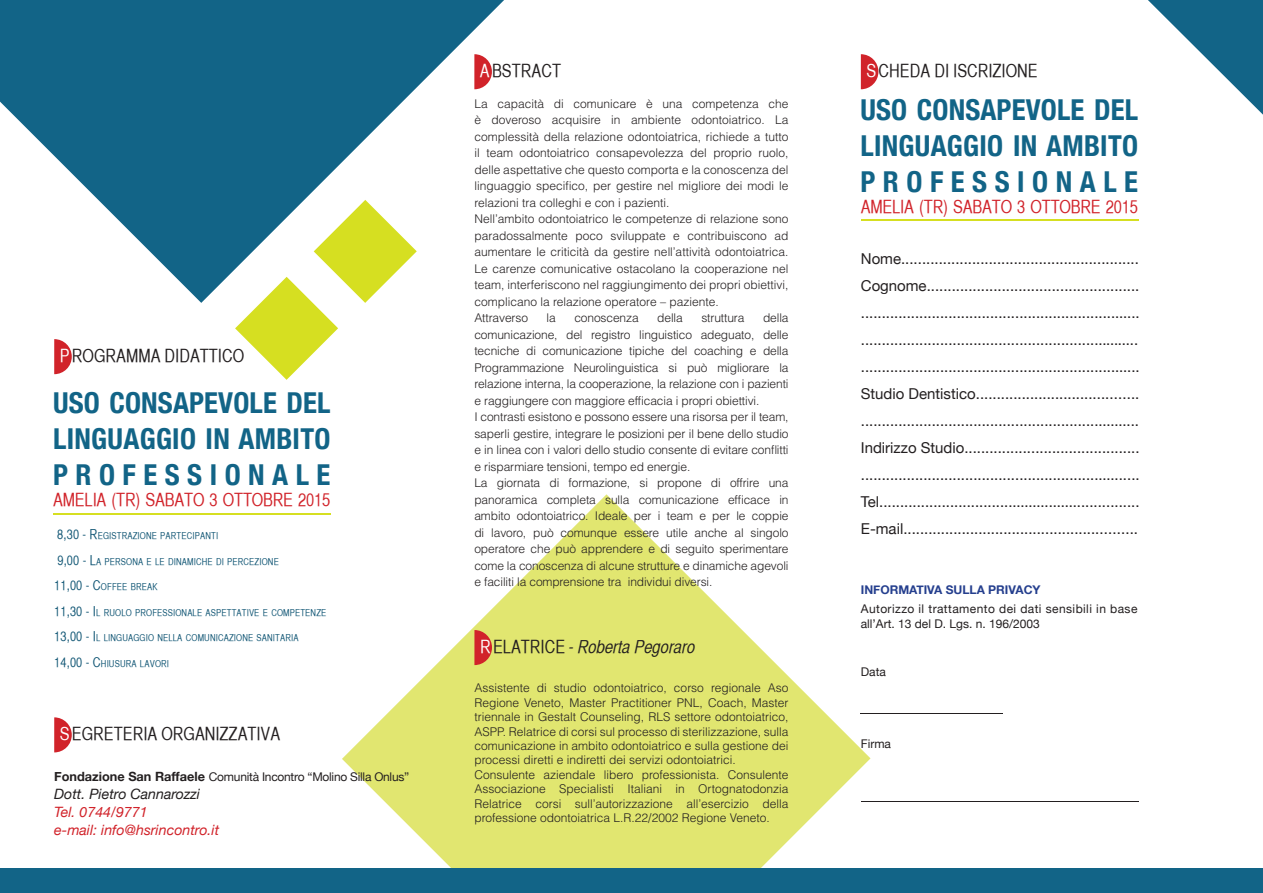
<style>
.page{position:relative;width:1263px;height:893px;background:#fff}
.page>*{position:absolute;margin:0;border:0;box-sizing:border-box;transform-origin:0 0}
.t1{font:700 condensed 28.8px/36px "Helvetica Neue";letter-spacing:.01em;color:#126487;text-align:justify}
.t2{font:18px "Helvetica CY Plain";color:#231f20}
.t3{font:18px "Helvetica CY Plain";letter-spacing:-.01em;color:#d1232a}
.t4{font:18px "Helvetica CY Oblique";color:#231f20}
.t5{font:15px/27px "Helvetica Neue";color:#231f20;text-align:justify}
.t6{font:italic 14.25px/18px "Helvetica Neue";color:#d1232a}
.t7{font:italic 14.25px "Helvetica Neue";color:#231f20}
.t8{font:300 12px/16.5px "Helvetica";color:#231f20}
.t9{font:12px/14.4px "Helvetica Neue";letter-spacing:.035em;color:#231f20}
.t10{font:12px "Helvetica Neue";letter-spacing:-.02em;color:#231f20}
.t11{font:700 12px "Helvetica Neue";color:#253f8e}
.t12{font:12px "Helvetica Neue";color:#231f20}
.t13{font:9.45px "Helvetica CY Plain";letter-spacing:.015em;color:#105574}
.s1{color:#fff}
.s2{font-size:13.5px}
.s3{font-weight:700;font-size:12.75px}
.s4{font-family:"Helvetica CY Plain";color:#fff}
.s5{font-family:"Helvetica CY Plain"}
</style>
<div class="page">
<svg style="left:235px;top:303px;width:103px;height:77px"></svg>
<svg style="left:342px;top:494px;width:528px;height:374px;fill:#e1e670"></svg>
<svg style="left:0;top:0;width:504px;height:303px;fill:#126487"></svg>
<svg style="left:1148px;top:0;width:115px;height:115px"></svg>
<div style="left:0;top:868px;width:1263px;height:25px;background:#126487"></div>
<svg style="left:474px;top:54px;width:18px;height:35px"></svg>
<svg style="left:474px;top:630px;width:18px;height:35px"></svg>
<svg style="left:54px;top:339px;width:18px;height:35px"></svg>
<svg style="left:861px;top:54px;width:17px;height:35px"></svg>
<hr style="left:861px;top:713px;width:142px;height:1px;background:#231f20">
<hr style="left:861px;top:801px;width:277px;height:1px;background:#231f20">
<hr style="left:53px;top:513px;width:278px;height:1px;background:#d6df21">
<svg style="left:54px;top:717px;width:18px;height:35px"></svg>
<hr style="left:861px;top:220px;width:277px;height:1px;background:#d6df21">
<h2 class="t2" style="left:60px;top:345px;width:186px"><span class="s1">P</span>ROGRAMMA DIDATTICO</h2>
<h1 class="t1" style="left:53px;top:385px;width:279px">USO CONSAPEVOLE DEL LINGUAGGIO IN AMBITO PROFESSIONALE</h1>
<h2 class="t3" style="left:53px;top:490px;width:279px">AMELIA (TR) SABATO 3 OTTOBRE 2015</h2>
<p class="t13" style="left:57px;top:531px;width:162px"><span class="s2">8,30 - R</span>EGISTRAZIONE PARTECIPANTI</p>
<p class="t13" style="left:57px;top:556px;width:223px"><span class="s2">9,00 - L</span>A PERSONA E LE DINAMICHE DI PERCEZIONE</p>
<p class="t13" style="left:54px;top:582px;width:105px"><span class="s2">11,00 - C</span>OFFEE BREAK</p>
<p class="t13" style="left:54px;top:607px;width:274px"><span class="s2">11,30 - I</span>L RUOLO PROFESSIONALE ASPETTATIVE E COMPETENZE</p>
<p class="t13" style="left:54px;top:633px;width:246px"><span class="s2">13,00 - I</span>L LINGUAGGIO NELLA COMUNICAZIONE SANITARIA</p>
<p class="t13" style="left:54px;top:658px;width:116px"><span class="s2">14,00 - C</span>HIUSURA LAVORI</p>
<h2 class="t2" style="left:60px;top:724px;width:222px"><span class="s1">S</span>EGRETERIA ORGANIZZATIVA</h2>
<p class="t10" style="left:54px;top:770px;width:357px"><span class="s3">Fondazione San Raffaele</span> Comunità Incontro “Molino Silla Onlus”</p>
<p class="t7" style="left:54px;top:785px;width:147px">Dott. Pietro Cannarozzi</p>
<p class="t6" style="left:54px;top:803px;width:167px">Tel. 0744/9771<br>e-mail: info@hsrincontro.it</p>
<h2 class="t2" style="left:480px;top:60px;width:83px"><span class="s1">A</span>BSTRACT</h2>
<p class="t8" style="left:474px;top:95px;width:316px">La capacità di comunicare è una competenza che è doveroso acquisire in ambiente odontoiatrico. La complessità della relazione odontoiatrica, richiede a tutto il team odontoiatrico consapevolezza del proprio ruolo, delle aspettative che questo comporta e la conoscenza del linguaggio specifico, per gestire nel migliore dei modi le relazioni tra colleghi e con i pazienti.<br>Nell’ambito odontoiatrico le competenze di relazione sono paradossalmente poco sviluppate e contribuiscono ad aumentare le criticità da gestire nell’attività odontoiatrica.<br>Le carenze comunicative ostacolano la cooperazione nel team, interferiscono nel raggiungimento dei propri obiettivi, complicano la relazione operatore – paziente.<br>Attraverso</p>
<p class="t8" style="left:474px;top:309px;width:316px;text-indent:289px">della comunicazione, del registro linguistico adeguato, delle tecniche di comunicazione tipiche del coaching e della Programmazione Neurolinguistica si può migliorare la relazione interna, la cooperazione, la relazione con i pazienti e raggiungere con maggiore efficacia i propri obiettivi.<br>I contrasti esistono e possono essere una risorsa per il team, saperli gestire, integrare le posizioni per il bene dello studio e in linea con i valori dello studio consente di evitare conflitti e risparmiare tensioni, tempo ed energie.<br>La giornata di formazione, si propone di offrire una panoramica completa sulla comunicazione efficace in ambito odontoiatrico. Ideale per i team e per le coppie di lavoro, può comunque essere utile anche al singolo operatore che può apprendere e di seguito sperimentare come la conoscenza di alcune strutture e dinamiche agevoli e faciliti la comprensione tra individui diversi.</p>
<p class="t8" style="left:547px;top:309px;width:11px">la</p>
<p class="t8" style="left:574px;top:309px;width:66px">conoscenza</p>
<p class="t8" style="left:657px;top:309px;width:27px">della</p>
<p class="t8" style="left:701px;top:309px;width:45px">struttura</p>
<h2 class="t4" style="left:480px;top:636px;width:217px"><span class="s4">R</span><span class="s5">ELATRICE</span> - Roberta Pegoraro</h2>
<p class="t8" style="left:474px;top:681px;width:316px;line-height:14.4px">Assistente di studio odontoiatrico, corso regionale Aso Regione Veneto, Master Practitioner PNL, Coach, Master triennale in Gestalt Counseling, RLS settore odontoiatrico, ASPP. Relatrice di corsi sul processo di sterilizzazione, sulla comunicazione in ambito odontoiatrico e sulla gestione dei processi diretti e indiretti dei servizi odontoiatrici.<br>Consulente aziendale libero professionista. Consulente Associazione Specialisti Italiani in Ortognatodonzia Relatrice corsi sull’autorizzazione all’esercizio della professione odontoiatrica L.R.22/2002 Regione Veneto.</p>
<h2 class="t2" style="left:866px;top:60px;width:173px"><span class="s1">S</span>CHEDA DI ISCRIZIONE</h2>
<h1 class="t1" style="left:860px;top:91px;width:279px">USO CONSAPEVOLE DEL LINGUAGGIO IN AMBITO PROFESSIONALE</h1>
<h2 class="t3" style="left:861px;top:196px;width:279px">AMELIA (TR) SABATO 3 OTTOBRE 2015</h2>
<p class="t5" style="left:861px;top:245px;width:280px">Nome.........................................................<br>Cognome................................................... ................................................................... ................................................................... ...................................................................<br>Studio Dentistico....................................... ...................................................................<br>Indirizzo Studio.......................................... ...................................................................<br>Tel...............................................................<br>E-mail........................................................</p>
<p class="t11" style="left:861px;top:582px;width:181px">INFORMATIVA SULLA PRIVACY</p>
<p class="t9" style="left:861px;top:602px;width:278px">Autorizzo il trattamento dei dati sensibili in base all’Art. 13 del D. Lgs. n. 196/2003</p>
<p class="t12" style="left:861px;top:664px;width:27px">Data</p>
<p class="t12" style="left:861px;top:736px;width:32px">Firma</p>
</div>
